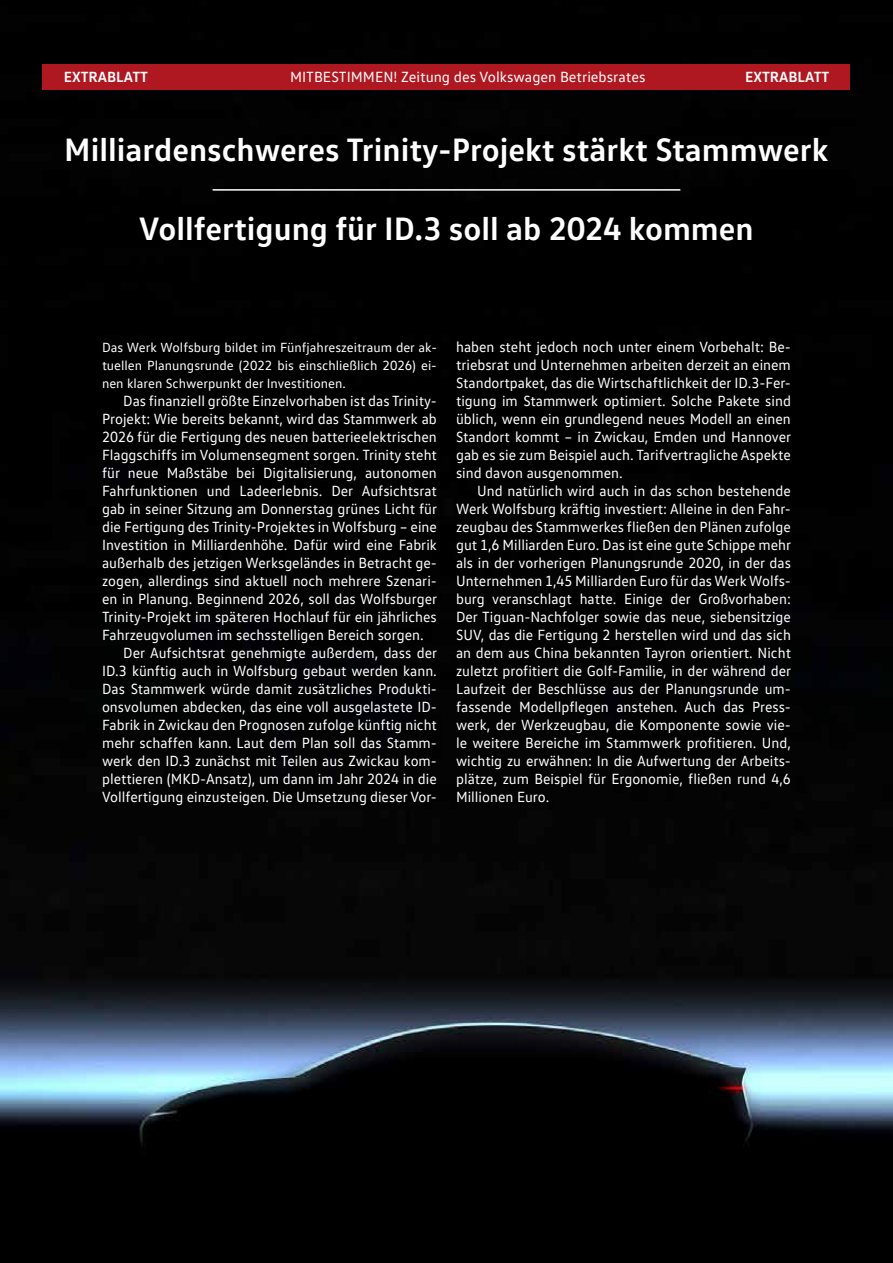
<style>
.page{position:relative;width:893px;height:1263px;background:#fff}
.page>*{position:absolute;margin:0;border:0;box-sizing:border-box;transform-origin:0 0}
.t1{font:700 33px "VW Text";color:#fff}
.t2{font:15px/18px "VW Text";color:#fff;text-align:justify}
.t3{font:700 15px "VW Text";color:#fff}
.t4{font:13.5px/18px "VW Text";color:#fff;text-align:justify}
</style>
<div class="page">
<img style="left:0;top:0;width:893px;height:1263px">
<div style="left:43px;top:64px;width:807px;height:25px;background:#af1821"></div>
<hr style="left:213px;top:189px;width:467px;height:2px;background:#fff">
<p class="t3" style="left:64px;top:67px;width:86px">EXTRABLATT</p>
<p class="t2" style="left:290px;top:68px;width:357px">MITBESTIMMEN! Zeitung des Volkswagen Betriebsrates</p>
<p class="t3" style="left:745px;top:67px;width:86px">EXTRABLATT</p>
<h1 class="t1" style="left:64px;top:128px;width:766px">Milliardenschweres Trinity-Projekt stärkt Stammwerk</h1>
<h1 class="t1" style="left:139px;top:207px;width:616px">Vollfertigung für ID.3 soll ab 2024 kommen</h1>
<p class="t4" style="left:102px;top:338px;width:336px">Das Werk Wolfsburg bildet im Fünfjahreszeitraum der ak&shy;tuellen Planungsrunde (2022 bis einschließlich 2026) ei&shy;nen klaren Schwerpunkt der Investitionen.</p>
<p class="t2" style="left:123px;top:391px;width:315px">Das finanziell größte Einzelvorhaben ist das Trinity-</p>
<p class="t2" style="left:102px;top:409px;width:336px">Projekt: Wie bereits bekannt, wird das Stammwerk ab</p>
<p class="t2" style="left:102px;top:427px;width:336px">2026 für die Fertigung des neuen batterieelektrischen</p>
<p class="t2" style="left:102px;top:445px;width:336px">Flaggschiffs im Volumensegment sorgen. Trinity steht</p>
<p class="t2" style="left:102px;top:463px;width:336px">für neue Maßstäbe bei Digitalisierung, autonomen</p>
<p class="t2" style="left:102px;top:481px;width:336px">Fahrfunktionen und Ladeerlebnis. Der Aufsichtsrat</p>
<p class="t2" style="left:102px;top:499px;width:337px">gab in seiner Sitzung am Donnerstag grünes Licht für</p>
<p class="t2" style="left:102px;top:517px;width:336px">die Fertigung des Trinity-Projektes in Wolfsburg – eine</p>
<p class="t2" style="left:102px;top:535px;width:336px">Investition in Milliardenhöhe. Dafür wird eine Fabrik</p>
<p class="t2" style="left:102px;top:553px;width:336px">außerhalb des jetzigen Werksgeländes in Betracht ge-</p>
<p class="t2" style="left:102px;top:571px;width:336px">zogen, allerdings sind aktuell noch mehrere Szenari-</p>
<p class="t2" style="left:102px;top:589px;width:337px">en in Planung. Beginnend 2026, soll das Wolfsburger</p>
<p class="t2" style="left:102px;top:607px;width:336px">Trinity-Projekt im späteren Hochlauf für ein jährliches</p>
<p class="t2" style="left:102px;top:625px;width:323px">Fahrzeugvolumen im sechsstelligen Bereich sorgen.</p>
<p class="t2" style="left:123px;top:643px;width:315px">Der Aufsichtsrat genehmigte außerdem, dass der</p>
<p class="t2" style="left:102px;top:661px;width:336px">ID.3 künftig auch in Wolfsburg gebaut werden kann.</p>
<p class="t2" style="left:102px;top:679px;width:336px">Das Stammwerk würde damit zusätzliches Produkti-</p>
<p class="t2" style="left:102px;top:697px;width:336px">onsvolumen abdecken, das eine voll ausgelastete ID-</p>
<p class="t2" style="left:102px;top:715px;width:336px">Fabrik in Zwickau den Prognosen zufolge künftig nicht</p>
<p class="t2" style="left:102px;top:733px;width:336px">mehr schaffen kann. Laut dem Plan soll das Stamm-</p>
<p class="t2" style="left:102px;top:751px;width:336px">werk den ID.3 zunächst mit Teilen aus Zwickau kom-</p>
<p class="t2" style="left:102px;top:769px;width:336px">plettieren (MKD-Ansatz), um dann im Jahr 2024 in die</p>
<p class="t2" style="left:102px;top:787px;width:336px">Vollfertigung einzusteigen. Die Umsetzung dieser Vor-</p>
<p class="t2" style="left:456px;top:337px;width:337px">haben steht jedoch noch unter einem Vorbehalt: Be&shy;triebsrat und Unternehmen arbeiten derzeit an einem Standortpaket, das die Wirtschaftlichkeit der ID.3-Fer&shy;tigung im Stammwerk optimiert. Solche Pakete sind üblich, wenn ein grundlegend neues Modell an einen Standort kommt – in Zwickau, Emden und Hannover gab es sie zum Beispiel auch. Tarifvertragliche Aspekte sind davon ausgenommen.</p>
<p class="t2" style="left:456px;top:481px;width:337px;text-indent:21px">Und natürlich wird auch in das schon bestehende Werk Wolfsburg kräftig investiert: Alleine in den Fahr&shy;zeugbau des Stammwerkes fließen den Plänen zufolge gut 1,6 Milliarden Euro. Das ist eine gute Schippe mehr als in der vorherigen Planungsrunde 2020, in der das Unternehmen 1,45 Milliarden Euro für das Werk Wolfs&shy;burg veranschlagt hatte. Einige der Großvorhaben:<br>Der Tiguan-Nachfolger sowie das neue, siebensitzige SUV, das die Fertigung 2 herstellen wird und das sich an dem aus China bekannten Tayron orientiert. Nicht zuletzt profitiert die Golf-Familie, in der während der Laufzeit der Beschlüsse aus der Planungsrunde um&shy;fassende Modellpflegen anstehen. Auch das Press&shy;werk, der Werkzeugbau, die Komponente sowie vie&shy;le weitere Bereiche im Stammwerk profitieren. Und, wichtig zu erwähnen: In die Aufwertung der Arbeits&shy;plätze, zum Beispiel für Ergonomie, fließen rund 4,6<br>Millionen Euro.</p>
</div>
